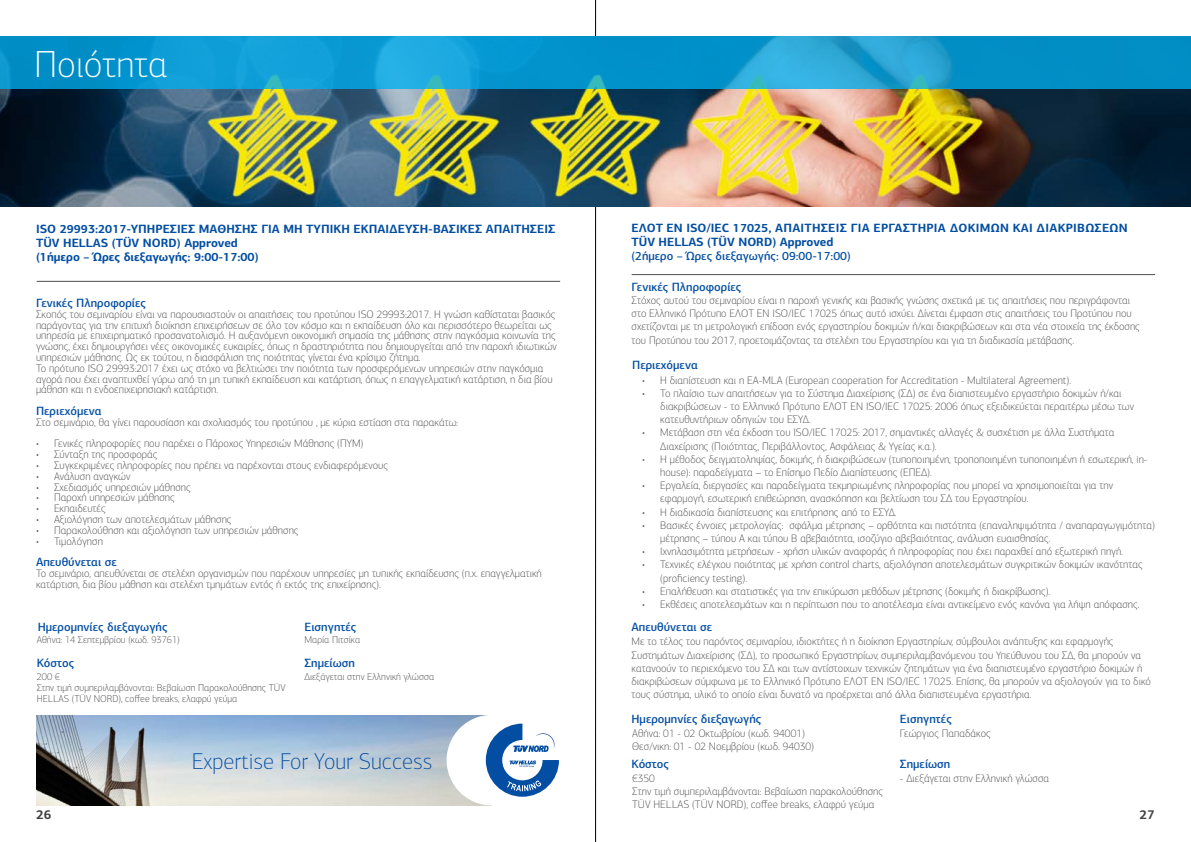
<style>
.page{position:relative;width:1191px;height:842px;background:#fff}
.page>*{position:absolute;margin:0;border:0;box-sizing:border-box;transform-origin:0 0}
.t1{font:100 38px "PF Centro Sans Pro";color:#fff}
.t2{font:100 23px "PF Centro Sans Pro";color:#034ea2}
.t3{font:700 13px "PF Centro Sans Pro";color:#414042}
.t4{font:500 12px "PF Centro Sans Pro";color:#034ea2}
.t5{font:700 12px/14.4px "PF Centro Sans Pro";color:#034ea2}
.t6{font:700 12px/14.4px "PF Centro Sans Pro";letter-spacing:.02em;color:#034ea2}
.t7{font:100 11px/13.2px "PF Centro Sans Pro";color:#414042}
.t8{font:100 10px/11px "PF Centro Sans Pro";color:#414042}
</style>
<div class="page">
<svg style="left:595px;top:0;width:1px;height:842px"></svg>
<img style="left:0;top:89px;width:1191px;height:118px">
<svg style="left:0;top:36px;width:1191px;height:53px;background:#0d99cf"></svg>
<hr style="left:37px;top:281px;width:523px;height:1px;background:#4d4d4f">
<hr style="left:631px;top:274px;width:524px;height:1px;background:#4d4d4f">
<img style="left:36px;top:715px;width:456px;height:91px">
<div style="left:446px;top:715px;width:91px;height:90px;background:#fff;border-radius:50%"></div>
<svg style="left:486px;top:724px;width:73px;height:73px"></svg>
<h1 class="t1" style="left:34px;top:42px;width:135px">Ποιότητα</h1>
<p class="t5" style="left:36px;top:221px;width:521px">ISO 29993:2017-ΥΠΗΡΕΣΙΕΣ ΜΑΘΗΣΗΣ ΓΙΑ ΜΗ ΤΥΠΙΚΗ ΕΚΠΑΙΔΕΥΣΗ-ΒΑΣΙΚΕΣ ΑΠΑΙΤΗΣΕΙΣ<br>TÜV HELLAS (TÜV NORD) Approved<br>(1ήμερο – Ώρες διεξαγωγής: 9:00-17:00)</p>
<p class="t4" style="left:36px;top:296px;width:111px">Γενικές Πληροφορίες</p>
<p class="t7" style="left:36px;top:309px;width:522px;line-height:10.8px">Σκοπός του σεμιναρίου είναι να παρουσιαστούν οι απαιτήσεις του προτύπου ISO 29993:2017. H γνώση καθίσταται βασικός παράγοντας για την επιτυχή διοίκηση επιχειρήσεων σε όλο τον κόσμο και η εκπαίδευση όλο και περισσότερο θεωρείται ως υπηρεσία με επιχειρηματικό προσανατολισμό. Η αυξανόμενη οικονομική σημασία της μάθησης στην παγκόσμια κοινωνία της γνώσης, έχει δημιουργήσει νέες οικονομικές ευκαιρίες, όπως η δραστηριότητα που δημιουργείται από την παροχή ιδιωτικών υπηρεσιών μάθησης. Ως εκ τούτου, η διασφάλιση της ποιότητας γίνεται ένα κρίσιμο ζήτημα.<br>Το πρότυπο ISO 29993:2017 έχει ως στόχο να βελτιώσει την ποιότητα των προσφερόμενων υπηρεσιών στην παγκόσμια αγορά που έχει αναπτυχθεί γύρω από τη μη τυπική εκπαίδευση και κατάρτιση, όπως η επαγγελματική κατάρτιση, η δια βίου μάθηση και η ενδοεπιχειρησιακή κατάρτιση.</p>
<p class="t4" style="left:36px;top:404px;width:67px">Περιεχόμενα</p>
<p class="t7" style="left:36px;top:416px;width:424px">Στο σεμινάριο, θα γίνει παρουσίαση και σχολιασμός του προτύπου , με κύρια εστίαση στα παρακάτω:</p>
<p class="t7" style="left:36px;top:437px;width:329px">• Γενικές πληροφορίες που παρέχει ο Πάροχος Υπηρεσιών Μάθησης (ΠΥΜ)</p>
<p class="t7" style="left:36px;top:448px;width:123px">• Σύνταξη της προσφοράς</p>
<p class="t7" style="left:36px;top:459px;width:353px">• Συγκεκριμένες πληροφορίες που πρέπει να παρέχονται στους ενδιαφερόμενους</p>
<p class="t7" style="left:36px;top:470px;width:96px">• Ανάλυση αναγκών</p>
<p class="t7" style="left:36px;top:480px;width:156px">• Σχεδιασμός υπηρεσιών μάθησης</p>
<p class="t7" style="left:36px;top:491px;width:140px">• Παροχή υπηρεσιών μάθησης</p>
<p class="t7" style="left:36px;top:502px;width:71px">• Εκπαιδευτές</p>
<p class="t7" style="left:36px;top:513px;width:197px">• Αξιολόγηση των αποτελεσμάτων μάθησης</p>
<p class="t7" style="left:36px;top:524px;width:264px">• Παρακολούθηση και αξιολόγηση των υπηρεσιών μάθησης</p>
<p class="t7" style="left:36px;top:534px;width:68px">• Τιμολόγηση</p>
<p class="t4" style="left:36px;top:555px;width:82px">Απευθύνεται σε</p>
<p class="t7" style="left:36px;top:568px;width:507px;line-height:10.8px">Το σεμινάριο, απευθύνεται σε στελέχη οργανισμών που παρέχουν υπηρεσίες μη τυπικής εκπαίδευσης (π.χ. επαγγελματική κατάρτιση, δια βίου μάθηση και στελέχη τμημάτων εντός ή εκτός της επιχείρησης).</p>
<p class="t4" style="left:304px;top:620px;width:53px">Εισηγητές</p>
<p class="t4" style="left:304px;top:656px;width:52px">Σημείωση</p>
<p class="t4" style="left:38px;top:620px;width:131px">Ημερομηνίες διεξαγωγής</p>
<p class="t4" style="left:37px;top:656px;width:39px">Κόστος</p>
<p class="t8" style="left:37px;top:635px;width:145px">Αθήνα: 14 Σεπτεμβρίου (κωδ. 93761)</p>
<p class="t8" style="left:304px;top:635px;width:57px">Μαρία Πιτσίκα</p>
<p class="t8" style="left:37px;top:671px;width:250px">200 €<br>Στην τιμή συμπεριλαμβάνονται: Βεβαίωση Παρακολούθησης TÜV<br>HELLAS (TÜV NORD), coffee breaks, ελαφρύ γεύμα</p>
<p class="t8" style="left:304px;top:671px;width:131px">Διεξάγεται στην Ελληνική γλώσσα</p>
<p class="t6" style="left:631px;top:220px;width:497px">ΕΛΟΤ EN ISO/IEC 17025, ΑΠΑΙΤΉΣΕΙΣ ΓΙΑ ΕΡΓΑΣΤΉΡΙΑ ΔΟΚΙΜΏΝ ΚΑΙ ΔΙΑΚΡΙΒΏΣΕΩΝ<br>TÜV HELLAS (TÜV NORD) Approved</p>
<p class="t4" style="left:631px;top:249px;width:221px">(2ήμερο – Ώρες διεξαγωγής: 09:00-17:00)</p>
<p class="t7" style="left:631px;top:294px;width:510px">Στόχος αυτού του σεμιναρίου είναι η παροχή γενικής και βασικής γνώσης σχετικά με τις απαιτήσεις που περιγράφονται στο Ελληνικό Πρότυπο ΕΛΟΤ EN ISO/IEC 17025 όπως αυτό ισχύει. Δίνεται έμφαση στις απαιτήσεις του Προτύπου που σχετίζονται με τη μετρολογική επίδοση ενός εργαστηρίου δοκιμών ή/και διακριβώσεων και στα νέα στοιχεία της έκδοσης του Προτύπου του 2017, προετοιμάζοντας τα στελέχη του Εργαστηρίου και για τη διαδικασία μετάβασης.</p>
<p class="t4" style="left:631px;top:280px;width:111px">Γενικές Πληροφορίες</p>
<p class="t4" style="left:632px;top:358px;width:67px">Περιεχόμενα</p>
<p class="t7" style="left:642px;top:373px;width:430px">• Η διαπίστευση και η EA-MLA (European cooperation for Accreditation - Multilateral Agreement).</p>
<p class="t7" style="left:660px;top:386px;width:475px;text-indent:-18px">• Το πλαίσιο των απαιτήσεων για το Σύστημα Διαχείρισης (ΣΔ) σε ένα διαπιστευμένο εργαστήριο δοκιμών ή/και διακριβώσεων - το Ελληνικό Πρότυπο ΕΛΟΤ EN ISO/IEC 17025: 2006 όπως εξειδικεύεται περαιτέρω μέσω των κατευθυντήριων οδηγιών του ΕΣΥΔ.</p>
<p class="t7" style="left:660px;top:426px;width:456px;text-indent:-18px">• Μετάβαση στη νέα έκδοση του ISO/IEC 17025: 2017, σημαντικές αλλαγές &amp; συσχέτιση με άλλα Συστήματα<br>Διαχείρισης (Ποιότητας, Περιβάλλοντος, Ασφάλειας &amp; Υγείας κ.α.).</p>
<p class="t7" style="left:660px;top:452px;width:489px;text-indent:-18px">• Η μέθοδος δειγματοληψίας, δοκιμής, ή διακριβώσεων (τυποποιημένη, τροποποιημένη τυποποιημένη ή εσωτερική, in&shy;house): παραδείγματα – το Επίσημο Πεδίο Διαπίστευσης (ΕΠΕΔ).</p>
<p class="t7" style="left:660px;top:479px;width:454px;text-indent:-18px">• Εργαλεία, διεργασίες και παραδείγματα τεκμηριωμένης πληροφορίας που μπορεί να χρησιμοποιείται για την εφαρμογή, εσωτερική επιθεώρηση, ανασκόπηση και βελτίωση του ΣΔ του Εργαστηρίου.</p>
<p class="t7" style="left:642px;top:505px;width:256px">• Η διαδικασία διαπίστευσης και επιτήρησης από το ΕΣΥΔ.</p>
<p class="t7" style="left:660px;top:518px;width:496px;text-indent:-18px">• Βασικές έννοιες μετρολογίας: σφάλμα μέτρησης – ορθότητα και πιστότητα (επαναληψιμότητα / αναπαραγωγιμότητα) μέτρησης – τύπου Α και τύπου Β αβεβαιότητα, ισοζύγιο αβεβαιότητας, ανάλυση ευαισθησίας.</p>
<p class="t7" style="left:642px;top:545px;width:482px">• Ιχνηλασιμότητα μετρήσεων - χρήση υλικών αναφοράς ή πληροφορίας που έχει παραχθεί από εξωτερική πηγή.</p>
<p class="t7" style="left:660px;top:558px;width:484px;text-indent:-18px">• Τεχνικές ελέγχου ποιότητας με χρήση control charts, αξιολόγηση αποτελεσμάτων συγκριτικών δοκιμών ικανότητας (proficiency testing).</p>
<p class="t7" style="left:642px;top:584px;width:409px">• Επαλήθευση και στατιστικές για την επικύρωση μεθόδων μέτρησης (δοκιμής ή διακρίβωσης).</p>
<p class="t7" style="left:642px;top:598px;width:499px">• Εκθέσεις αποτελεσμάτων και η περίπτωση που το αποτέλεσμα είναι αντικείμενο ενός κανόνα για λήψη απόφασης.</p>
<p class="t4" style="left:631px;top:619px;width:82px">Απευθύνεται σε</p>
<p class="t7" style="left:631px;top:635px;width:521px">Με το τέλος του παρόντος σεμιναρίου, ιδιοκτήτες ή η διοίκηση Εργαστηρίων, σύμβουλοι ανάπτυξης και εφαρμογής Συστημάτων Διαχείρισης (ΣΔ), το προσωπικό Εργαστηρίων, συμπεριλαμβανόμενου του Υπεύθυνου του ΣΔ, θα μπορούν να κατανοούν το περιεχόμενο του ΣΔ και των αντίστοιχων τεχνικών ζητημάτων για ένα διαπιστευμένο εργαστήριο δοκιμών ή διακριβώσεων σύμφωνα με το Ελληνικό Πρότυπο ΕΛΟΤ EN ISO/IEC 17025. Επίσης, θα μπορούν να αξιολογούν για το δικό τους σύστημα, υλικό το οποίο είναι δυνατό να προέρχεται από άλλα διαπιστευμένα εργαστήρια.</p>
<p class="t4" style="left:900px;top:711px;width:53px">Εισηγητές</p>
<p class="t4" style="left:900px;top:756px;width:52px">Σημείωση</p>
<p class="t4" style="left:631px;top:711px;width:131px">Ημερομηνίες διεξαγωγής</p>
<p class="t4" style="left:631px;top:756px;width:39px">Κόστος</p>
<p class="t7" style="left:632px;top:727px;width:183px">Αθήνα: 01 - 02 Οκτωβρίου (κωδ. 94001)<br>Θεσ/νικη: 01 - 02 Νοεμβρίου (κωδ. 94030)</p>
<p class="t7" style="left:900px;top:727px;width:92px">Γεώργιος Παπαδάκος</p>
<p class="t7" style="left:632px;top:772px;width:252px">€350<br>Στην τιμή συμπεριλαμβάνονται: Βεβαίωση παρακολούθησης<br>TÜV HELLAS (TÜV NORD), coffee breaks, ελαφρύ γεύμα</p>
<p class="t7" style="left:900px;top:772px;width:151px">- Διεξάγεται στην Ελληνική γλώσσα</p>
<h2 class="t2" style="left:192px;top:748px;width:242px">Expertise For Your Success</h2>
<p class="t3" style="left:36px;top:806px;width:17px">26</p>
<p class="t3" style="left:1139px;top:806px;width:17px">27</p>
</div>
